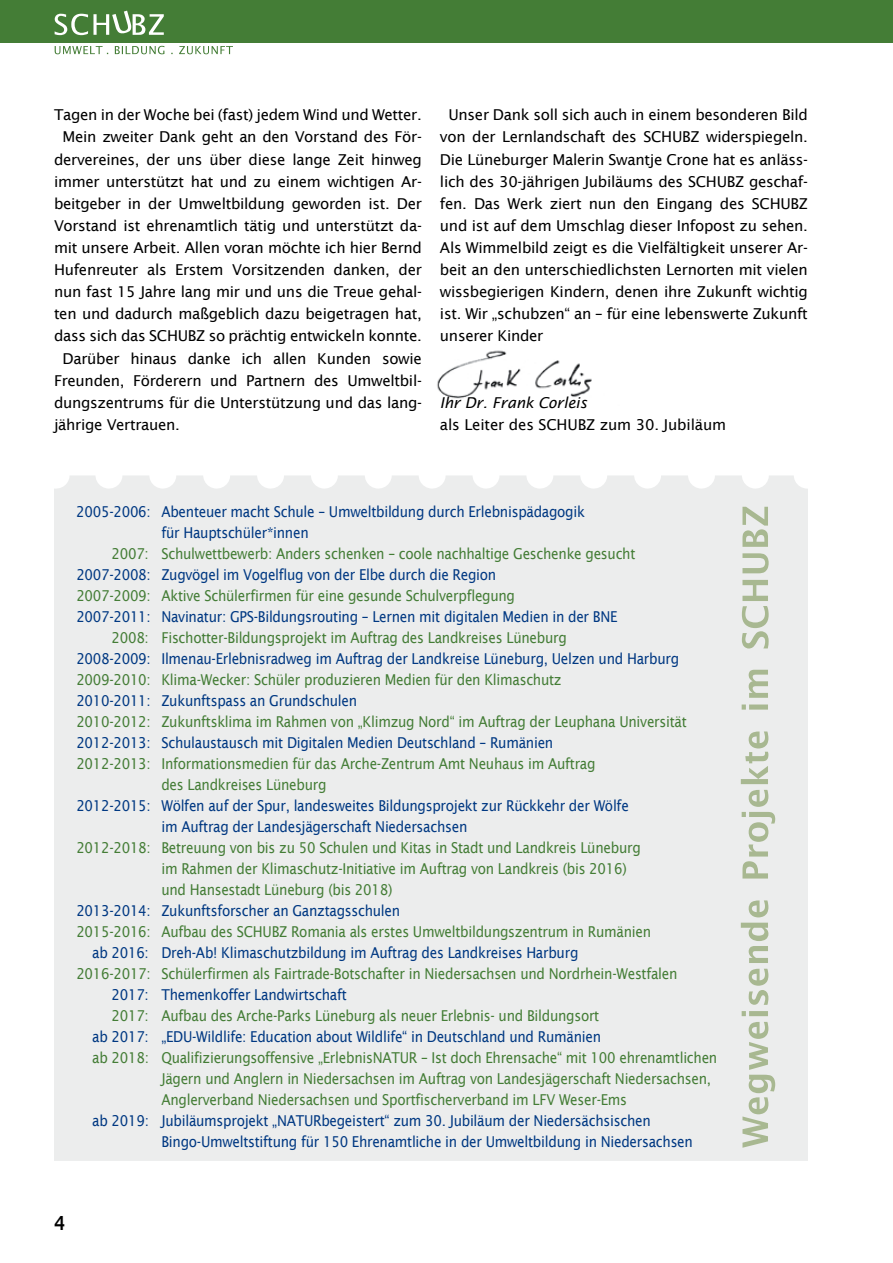
<style>
.page{position:relative;width:893px;height:1263px;background:#fff}
.page>*{position:absolute;margin:0;border:0;box-sizing:border-box;transform-origin:0 0}
.t1{font:600 19.5px "Lucida Sans";color:#000;scale:.9 1}
.t2{font:15px/22px "Lucida Sans";letter-spacing:-.02em;color:#000;text-align:justify}
.t3{font:15px/21px "Lucida Sans";letter-spacing:-.02em;color:#447d36;scale:.9 1}
.t4{font:15px/21px "Lucida Sans";letter-spacing:-.02em;color:#003882;scale:.9 1}
.t5{font:italic 15px "Lucida Sans";letter-spacing:-.01em;color:#000}
</style>
<div class="page">
<div style="left:54px;top:475px;width:754px;height:686px;background:#eceded"></div>
<div style="left:0;top:0;width:893px;height:43px;background:#447d36"></div>
<svg style="left:55px;top:46px;width:178px;height:8px"></svg>
<svg style="left:55px;top:11px;width:109px;height:24px"></svg>
<img style="left:437px;top:350px;width:155px;height:49px">
<svg style="left:109px;top:475px;width:671px;height:14px"></svg>
<svg style="left:55px;top:475px;width:1px;height:14px"></svg>
<svg style="left:807px;top:475px;width:1px;height:14px"></svg>
<p class="t2" style="left:54px;top:104px;width:369px">Tagen in der Woche bei (fast) jedem Wind und Wetter.</p>
<p class="t2" style="left:63px;top:126px;width:361px">Mein zweiter Dank geht an den Vorstand des För-</p>
<p class="t2" style="left:54px;top:148px;width:369px">dervereines, der uns über diese lange Zeit hinweg</p>
<p class="t2" style="left:54px;top:170px;width:369px">immer unterstützt hat und zu einem wichtigen Ar-</p>
<p class="t2" style="left:54px;top:192px;width:369px">beitgeber in der Umweltbildung geworden ist. Der</p>
<p class="t2" style="left:54px;top:214px;width:369px">Vorstand ist ehrenamtlich tätig und unterstützt da-</p>
<p class="t2" style="left:54px;top:237px;width:369px">mit unsere Arbeit. Allen voran möchte ich hier Bernd</p>
<p class="t2" style="left:54px;top:259px;width:369px">Hufenreuter als Erstem Vorsitzenden danken, der</p>
<p class="t2" style="left:54px;top:281px;width:369px">nun fast 15 Jahre lang mir und uns die Treue gehal-</p>
<p class="t2" style="left:54px;top:303px;width:369px">ten und dadurch maßgeblich dazu beigetragen hat,</p>
<p class="t2" style="left:54px;top:325px;width:369px">dass sich das SCHUBZ so prächtig entwickeln konnte.</p>
<p class="t2" style="left:63px;top:347px;width:361px">Darüber hinaus danke ich allen Kunden sowie</p>
<p class="t2" style="left:54px;top:369px;width:369px">Freunden, Förderern und Partnern des Umweltbil-</p>
<p class="t2" style="left:54px;top:391px;width:369px">dungszentrums für die Unterstützung und das lang-</p>
<p class="t2" style="left:54px;top:413px;width:128px">jährige Vertrauen.</p>
<p class="t2" style="left:440px;top:104px;width:369px;text-indent:9px">Unser Dank soll sich auch in einem besonderen Bild von der Lernlandschaft des SCHUBZ widerspiegeln.<br>Die Lüneburger Malerin Swantje Crone hat es anläss&shy;lich des 30-jährigen Jubiläums des SCHUBZ geschaf&shy;fen. Das Werk ziert nun den Eingang des SCHUBZ und ist auf dem Umschlag dieser Infopost zu sehen.<br>Als Wimmelbild zeigt es die Vielfältigkeit unserer Ar&shy;beit an den unterschiedlichsten Lernorten mit vielen wissbegierigen Kindern, denen ihre Zukunft wichtig ist. Wir „schubzen“ an – für eine lebenswerte Zukunft unserer Kinder</p>
<p class="t5" style="left:440px;top:394px;width:149px">Ihr Dr. Frank Corleis</p>
<p class="t2" style="left:440px;top:413px;width:288px">als Leiter des SCHUBZ zum 30. Jubiläum</p>
<p class="t4" style="left:161px;top:501px;width:472px;text-indent:-85px">2005-2006: Abenteuer macht Schule – Umweltbildung durch Erlebnispädagogik für Hauptschüler*innen</p>
<p class="t3" style="left:112px;top:543px;width:584px">2007: Schulwettbewerb: Anders schenken – coole nachhaltige Geschenke gesucht</p>
<p class="t4" style="left:76px;top:564px;width:468px">2007-2008: Zugvögel im Vogelflug von der Elbe durch die Region</p>
<p class="t3" style="left:76px;top:585px;width:489px">2007-2009: Aktive Schülerfirmen für eine gesunde Schulverpflegung</p>
<p class="t4" style="left:76px;top:606px;width:603px">2007-2011: Navinatur: GPS-Bildungsrouting – Lernen mit digitalen Medien in der BNE</p>
<p class="t3" style="left:112px;top:627px;width:507px">2008: Fischotter-Bildungsprojekt im Auftrag des Landkreises Lüneburg</p>
<p class="t4" style="left:76px;top:648px;width:671px">2008-2009: Ilmenau-Erlebnisradweg im Auftrag der Landkreise Lüneburg, Uelzen und Harburg</p>
<p class="t3" style="left:76px;top:669px;width:541px">2009-2010: Klima-Wecker: Schüler produzieren Medien für den Klimaschutz</p>
<p class="t4" style="left:76px;top:690px;width:314px">2010-2011: Zukunftspass an Grundschulen</p>
<p class="t3" style="left:76px;top:711px;width:680px">2010-2012: Zukunftsklima im Rahmen von „Klimzug Nord“ im Auftrag der Leuphana Universität</p>
<p class="t4" style="left:76px;top:732px;width:531px">2012-2013: Schulaustausch mit Digitalen Medien Deutschland – Rumänien</p>
<p class="t3" style="left:161px;top:753px;width:484px;text-indent:-85px">2012-2013: Informationsmedien für das Arche-Zentrum Amt Neuhaus im Auftrag des Landkreises Lüneburg</p>
<p class="t4" style="left:161px;top:795px;width:521px;text-indent:-85px">2012-2015: Wölfen auf der Spur, landesweites Bildungsprojekt zur Rückkehr der Wölfe im Auftrag der Landesjägerschaft Niedersachsen</p>
<p class="t3" style="left:161px;top:837px;width:534px;text-indent:-85px">2012-2018: Betreuung von bis zu 50 Schulen und Kitas in Stadt und Landkreis Lüneburg im Rahmen der Klimaschutz-Initiative im Auftrag von Landkreis (bis 2016) und Hansestadt Lüneburg (bis 2018)</p>
<p class="t4" style="left:76px;top:900px;width:361px">2013-2014: Zukunftsforscher an Ganztagsschulen</p>
<p class="t3" style="left:76px;top:921px;width:640px">2015-2016: Aufbau des SCHUBZ Romania als erstes Umweltbildungszentrum in Rumänien</p>
<p class="t4" style="left:92px;top:942px;width:542px">ab 2016: Dreh-Ab! Klimaschutzbildung im Auftrag des Landkreises Harburg</p>
<p class="t3" style="left:76px;top:963px;width:669px">2016-2017: Schülerfirmen als Fairtrade-Botschafter in Niedersachsen und Nordrhein-Westfalen</p>
<p class="t4" style="left:112px;top:984px;width:263px">2017: Themenkoffer Landwirtschaft</p>
<p class="t3" style="left:112px;top:1005px;width:543px">2017: Aufbau des Arche-Parks Lüneburg als neuer Erlebnis- und Bildungsort</p>
<p class="t4" style="left:92px;top:1026px;width:567px">ab 2017: „EDU-Wildlife: Education about Wildlife“ in Deutschland und Rumänien</p>
<p class="t3" style="left:161px;top:1047px;width:619px;text-indent:-69px">ab 2018: Qualifizierungsoffensive „ErlebnisNATUR – Ist doch Ehrensache“ mit 100 ehrenamtlichen<br>Jägern und Anglern in Niedersachsen im Auftrag von Landesjägerschaft Niedersachsen,<br>Anglerverband Niedersachsen und Sportfischerverband im LFV Weser-Ems</p>
<p class="t4" style="left:161px;top:1110px;width:592px;text-indent:-69px">ab 2019: Jubiläumsprojekt „NATURbegeistert“ zum 30. Jubiläum der Niedersächsischen<br>Bingo-Umweltstiftung für 150 Ehrenamtliche in der Umweltbildung in Niedersachsen</p>
<h1 class="t1" style="left:54px;top:1212px;width:14px">4</h1>
</div>
